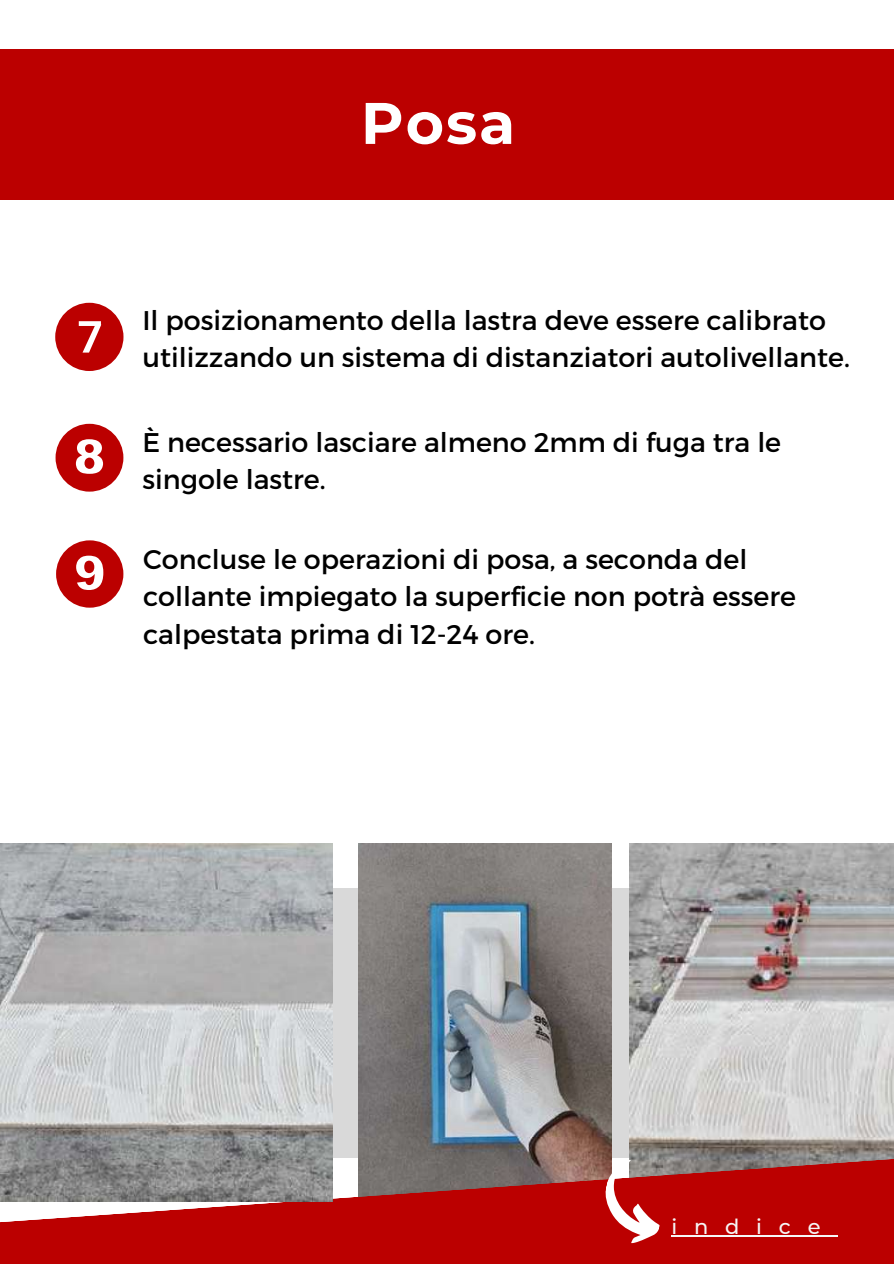
<style>
.page{position:relative;width:894px;height:1264px;background:#fff}
.page>*{position:absolute;margin:0;border:0;box-sizing:border-box;transform-origin:0 0}
.t1{font:700 58.5px "Montserrat";color:#fff}
.t2{font:27px/37.2px "Montserrat";color:#000}
.t3{font:500 21px "Montserrat";letter-spacing:.8em;color:#f6f6f6}
</style>
<div class="page">
<div style="left:0;top:49px;width:893px;height:150px;background:#b00"></div>
<div style="left:0;top:888px;width:893px;height:269px;background:#d9d9d9"></div>
<img style="left:359px;top:843px;width:252px;height:312px">
<img style="left:629px;top:843px;width:264px;height:312px">
<svg style="left:0;top:1155px;width:893px;height:108px;background:#b51f1f"></svg>
<svg style="left:595px;top:1155px;width:76px;height:93px"></svg>
<svg style="left:55px;top:303px;width:68px;height:68px"></svg>
<svg style="left:56px;top:424px;width:67px;height:67px"></svg>
<svg style="left:56px;top:540px;width:67px;height:67px"></svg>
<img style="left:0;top:843px;width:332px;height:358px">
<hr style="left:671px;top:1234px;width:166px;height:2px;background:#f6f6f6">
<h1 class="t1" style="left:361px;top:87px;width:156px">Posa</h1>
<p class="t2" style="left:142px;top:300px;width:708px">Il posizionamento della lastra deve essere calibrato utilizzando un sistema di distanziatori autolivellante.</p>
<p class="t2" style="left:142px;top:422px;width:640px">È necessario lasciare almeno 2mm di fuga tra le singole lastre.</p>
<p class="t2" style="left:143px;top:539px;width:654px">Concluse le operazioni di posa, a seconda del collante impiegato la superficie non potrà essere calpestata prima di 12-24 ore.</p>
<p class="t3" style="left:671px;top:1213px;width:151px">indice</p>
</div>
